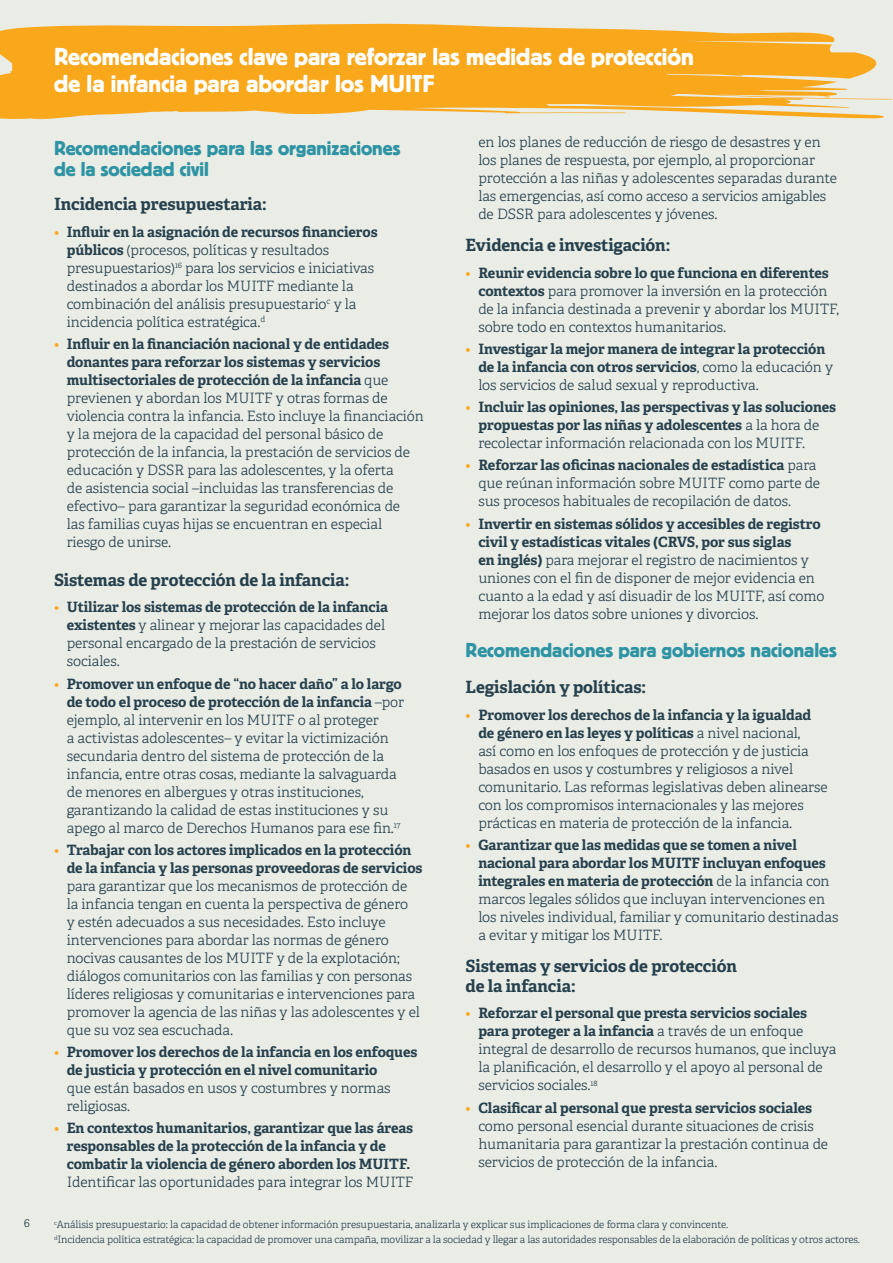
<style>
.page{position:relative;width:893px;height:1263px;background:#eaece6}
.page>*{position:absolute;margin:0;border:0;box-sizing:border-box;transform-origin:0 0}
.Sub_Head-Level_1{font:25.5px/27px "Platz";color:#fff}
.Sub_Head-Level_2{font:21px/21px "Platz";color:#2e94a4}
.Sub-Head_Level_3{font:700 16.8px/19.5px "Adelle";letter-spacing:-.005em;color:#26414d}
.Bulleted{font:300 14.25px/18px "Adelle";letter-spacing:-.005em;color:#26414d}
.Bulleted-2{font:700 14.25px/18px "Adelle";letter-spacing:-.005em;color:#26414d}
.Body_Text{font:300 12px "Adelle";color:#26414d}
.Footnotes{font:300 10.2px "Adelle";letter-spacing:-.015em;color:#26414d}
.s1{color:#f9a71b}
.s2{font-weight:700}
.s3{font-weight:300;color:#f9a71b}
.s4{font-weight:300}
</style>
<div class="page">
<svg style="left:0;top:23px;width:892px;height:97px;fill:#f9a71b"></svg>
<svg style="left:0;top:74px;width:44px;height:32px"></svg>
<p class="Body_Text" style="left:24px;top:1216px;width:8px">6</p>
<p class="Sub_Head-Level_1" style="left:54px;top:43px;width:641px">Recomendaciones clave para reforzar las medidas de protección de la infancia para abordar los MUITF</p>
<p class="Sub_Head-Level_2" style="left:54px;top:137px;width:348px">Recomendaciones para las organizaciones de la sociedad civil</p>
<p class="Sub-Head_Level_3" style="left:54px;top:195px;width:214px">Incidencia presupuestaria:</p>
<p class="Bulleted" style="left:67px;top:223px;width:312px;text-indent:-13px"><span class="s1">•</span> <span class="s2">Influir en la asignación de recursos financieros públicos</span> (procesos, políticas y resultados presupuestarios)<sup>16</sup> para los servicios e iniciativas destinados a abordar los MUITF mediante la combinación del análisis presupuestario<sup>c</sup> y la incidencia política estratégica.<sup>d</sup></p>
<p class="Bulleted" style="left:67px;top:335px;width:359px;text-indent:-13px"><span class="s1">•</span> <span class="s2">Influir en la financiación nacional y de entidades donantes para reforzar los sistemas y servicios multisectoriales de protección de la infancia</span> que previenen y abordan los MUITF y otras formas de violencia contra la infancia. Esto incluye la financiación y la mejora de la capacidad del personal básico de protección de la infancia, la prestación de servicios de educación y DSSR para las adolescentes, y la oferta<br>de asistencia social –incluidas las transferencias de efectivo– para garantizar la seguridad económica de<br>las familias cuyas hijas se encuentran en especial riesgo de unirse.</p>
<p class="Sub-Head_Level_3" style="left:54px;top:570px;width:297px">Sistemas de protección de la infancia:</p>
<p class="Bulleted" style="left:67px;top:598px;width:323px;text-indent:-13px"><span class="s1">•</span> <span class="s2">Utilizar los sistemas de protección de la infancia existentes</span> y alinear y mejorar las capacidades del personal encargado de la prestación de servicios sociales.</p>
<p class="Bulleted" style="left:67px;top:675px;width:339px;text-indent:-13px"><span class="s1">•</span> <span class="s2">Promover un enfoque de “no hacer daño” a lo largo de todo el proceso de protección de la infancia</span> –por ejemplo, al intervenir en los MUITF o al proteger<br>a activistas adolescentes– y evitar la victimización secundaria dentro del sistema de protección de la infancia, entre otras cosas, mediante la salvaguarda de menores en albergues y otras instituciones, garantizando la calidad de estas instituciones y su apego al marco de Derechos Humanos para ese fin.<sup>17</sup></p>
<p class="Bulleted" style="left:67px;top:841px;width:357px;text-indent:-13px"><span class="s1">•</span> <span class="s2">Trabajar con los actores implicados en la protección de la infancia y las personas proveedoras de servicios </span>para garantizar que los mecanismos de protección de<br>la infancia tengan en cuenta la perspectiva de género<br>y estén adecuados a sus necesidades. Esto incluye intervenciones para abordar las normas de género nocivas causantes de los MUITF y de la explotación; diálogos comunitarios con las familias y con personas líderes religiosas y comunitarias e intervenciones para promover la agencia de las niñas y las adolescentes y el que su voz sea escuchada.</p>
<p class="Bulleted-2" style="left:67px;top:1043px;width:352px;text-indent:-13px"><span class="s3">•</span> Promover los derechos de la infancia en los enfoques de justicia y protección en el nivel comunitario<br><span class="s4">que están basados en usos y costumbres y normas religiosas.</span></p>
<p class="Bulleted-2" style="left:67px;top:1119px;width:348px;text-indent:-13px"><span class="s3">•</span> En contextos humanitarios, garantizar que las áreas responsables de la protección de la infancia y de combatir la violencia de género aborden los MUITF.<br><span class="s4">Identificar las oportunidades para integrar los MUITF</span></p>
<p class="Bulleted" style="left:478px;top:133px;width:360px">en los planes de reducción de riesgo de desastres y en los planes de respuesta, por ejemplo, al proporcionar protección a las niñas y adolescentes separadas durante las emergencias, así como acceso a servicios amigables de DSSR para adolescentes y jóvenes.</p>
<p class="Sub-Head_Level_3" style="left:466px;top:235px;width:206px">Evidencia e investigación:</p>
<p class="Bulleted" style="left:478px;top:264px;width:362px;text-indent:-13px"><span class="s1">•</span> <span class="s2">Reunir evidencia sobre lo que funciona en diferentes contextos</span> para promover la inversión en la protección de la infancia destinada a prevenir y abordar los MUITF, sobre todo en contextos humanitarios.</p>
<p class="Bulleted-2" style="left:478px;top:340px;width:356px;text-indent:-13px"><span class="s3">•</span> Investigar la mejor manera de integrar la protección de la infancia con otros servicios<span class="s4">, como la educación y los servicios de salud sexual y reproductiva.</span></p>
<p class="Bulleted-2" style="left:478px;top:398px;width:359px;text-indent:-13px"><span class="s3">•</span> Incluir las opiniones, las perspectivas y las soluciones propuestas por las niñas y adolescentes <span class="s4">a la hora de recolectar información relacionada con los MUITF.</span></p>
<p class="Bulleted" style="left:478px;top:457px;width:343px;text-indent:-13px"><span class="s1">•</span> <span class="s2">Reforzar las oficinas nacionales de estadística</span> para que reúnan información sobre MUITF como parte de sus procesos habituales de recopilación de datos.</p>
<p class="Bulleted" style="left:478px;top:515px;width:348px;text-indent:-13px"><span class="s1">•</span> <span class="s2">Invertir en sistemas sólidos y accesibles de registro civil y estadísticas vitales (CRVS, por sus siglas<br>en inglés)</span> para mejorar el registro de nacimientos y uniones con el fin de disponer de mejor evidencia en cuanto a la edad y así disuadir de los MUITF, así como mejorar los datos sobre uniones y divorcios.</p>
<p class="Sub_Head-Level_2" style="left:466px;top:639px;width:373px">Recomendaciones para gobiernos nacionales</p>
<p class="Sub-Head_Level_3" style="left:466px;top:677px;width:182px">Legislación y políticas:</p>
<p class="Bulleted" style="left:478px;top:706px;width:351px;text-indent:-13px"><span class="s1">•</span> <span class="s2">Promover los derechos de la infancia y la igualdad de género en las leyes y políticas</span> a nivel nacional,<br>así como en los enfoques de protección y de justicia basados en usos y costumbres y religiosos a nivel comunitario. Las reformas legislativas deben alinearse con los compromisos internacionales y las mejores prácticas en materia de protección de la infancia.</p>
<p class="Bulleted" style="left:478px;top:836px;width:362px;text-indent:-13px"><span class="s1">•</span> <span class="s2">Garantizar que las medidas que se tomen a nivel nacional para abordar los MUITF incluyan enfoques integrales en materia de protección</span> de la infancia con marcos legales sólidos que incluyan intervenciones en los niveles individual, familiar y comunitario destinadas a evitar y mitigar los MUITF.</p>
<p class="Sub-Head_Level_3" style="left:466px;top:956px;width:273px">Sistemas y servicios de protección de la infancia:</p>
<p class="Bulleted" style="left:478px;top:1004px;width:360px;text-indent:-13px"><span class="s1">•</span> <span class="s2">Reforzar el personal que presta servicios sociales para proteger a la infancia</span> a través de un enfoque integral de desarrollo de recursos humanos, que incluya la planificación, el desarrollo y el apoyo al personal de servicios sociales.<sup>18</sup></p>
<p class="Bulleted" style="left:478px;top:1099px;width:351px;text-indent:-13px"><span class="s1">•</span> <span class="s2">Clasificar al personal que presta servicios sociales </span>como personal esencial durante situaciones de crisis humanitaria para garantizar la prestación continua de servicios de protección de la infancia.</p>
<p class="Footnotes" style="left:54px;top:1218px;width:676px"><sup>c</sup>Análisis presupuestario: la capacidad de obtener información presupuestaria, analizarla y explicar sus implicaciones de forma clara y convincente.</p>
<p class="Footnotes" style="left:54px;top:1233px;width:807px"><sup>d</sup>Incidencia política estratégica: la capacidad de promover una campaña, movilizar a la sociedad y llegar a las autoridades responsables de la elaboración de políticas y otros actores.</p>
</div>
